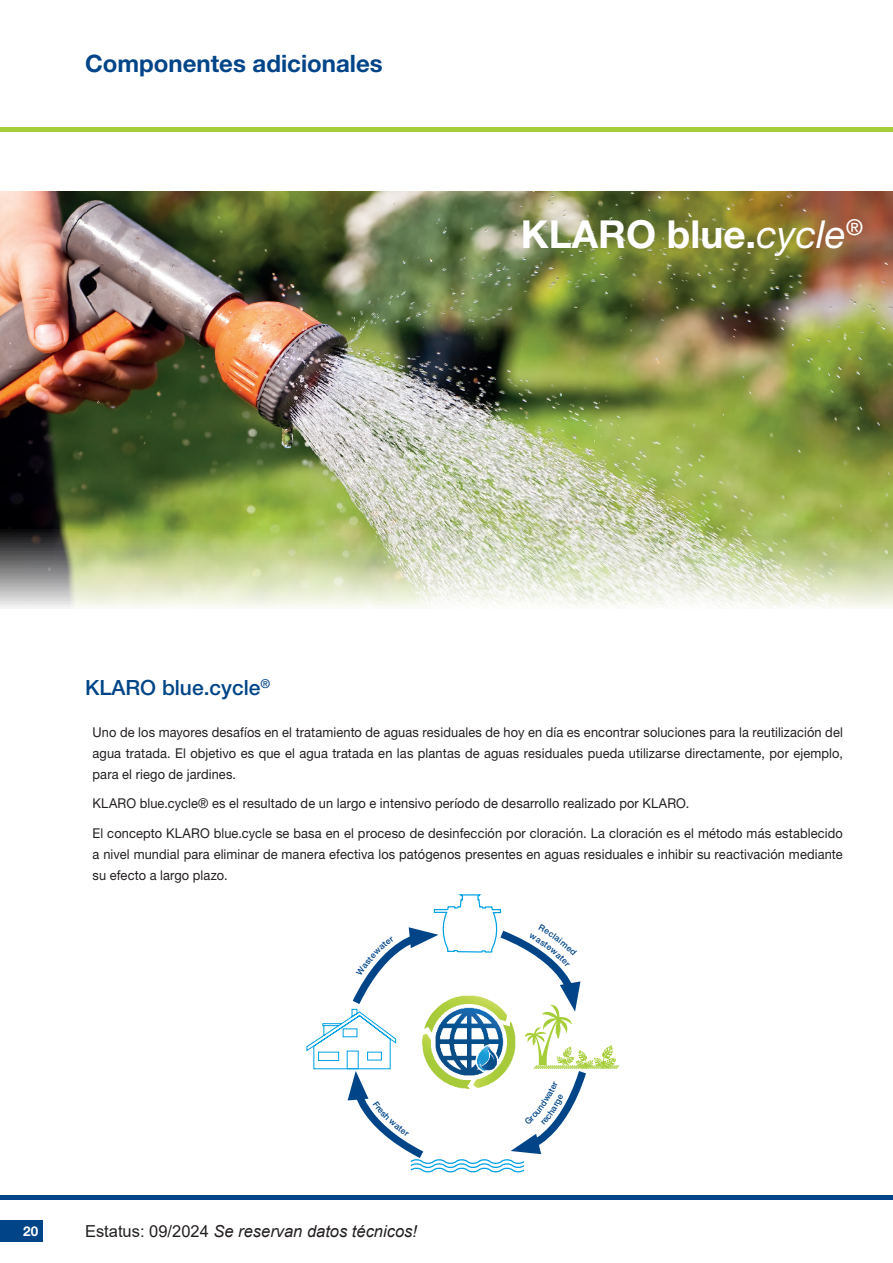
<style>
.page{position:relative;width:893px;height:1263px;background:#fff}
.page>*{position:absolute;margin:0;border:0;box-sizing:border-box;transform-origin:0 0}
.t1{font:700 38.7px "Helvetica Neue LT Pro";color:#fff}
.t2{font:700 24px "Helvetica Neue LT Pro";color:#014588}
.t3{font:500 21px "Helvetica Neue LT Pro";color:#014588}
.t4{font:italic 16.5px "Arial";color:#231f20}
.t5{font:13.5px/21px "Helvetica Neue LT Pro";letter-spacing:.01em;color:#231f20;scale:.95 1}
.t6{font:700 13.5px "Helvetica Neue LT Pro";color:#fff}
.s1{font-weight:400;font-style:italic}
.s2{font-style:normal}
</style>
<div class="page">
<img style="left:0;top:191px;width:893px;height:416px">
<div style="left:0;top:1220px;width:43px;height:22px;background:#014588"></div>
<hr style="left:0;top:1195px;width:893px;height:4px;background:#014588">
<hr style="left:0;top:128px;width:893px;height:4px;background:#a6ce39">
<svg style="left:306px;top:894px;width:314px;height:279px"></svg>
<h2 class="t2" style="left:85px;top:48px;width:299px">Componentes adicionales</h2>
<h1 class="t1" style="left:521px;top:210px;width:344px">KLARO blue.<span class="s1">cycle</span><sup>®</sup></h1>
<h3 class="t3" style="left:85px;top:675px;width:187px">KLARO blue.cycle<sup>®</sup></h3>
<p class="t5" style="left:93px;top:721px;width:791px;text-align:justify">Uno de los mayores desafíos en el tratamiento de aguas residuales de hoy en día es encontrar soluciones para la reutilización del agua tratada. El objetivo es que el agua tratada en las plantas de aguas residuales pueda utilizarse directamente, por ejemplo, para el riego de jardines.</p>
<p class="t5" style="left:93px;top:789px;width:791px;line-height:29.5px">KLARO blue.cycle® es el resultado de un largo e intensivo período de desarrollo realizado por KLARO.<br>El concepto KLARO blue.cycle se basa en el proceso de desinfección por cloración. La cloración es el método más establecido</p>
<p class="t5" style="left:93px;top:843px;width:791px">a nivel mundial para eliminar de manera efectiva los patógenos presentes en aguas residuales e inhibir su reactivación mediante su efecto a largo plazo.</p>
<p class="t6" style="left:23px;top:1222px;width:17px">20</p>
<p class="t4" style="left:85px;top:1220px;width:334px"><span class="s2">Estatus: 09/2024</span> Se reservan datos técnicos!</p>
</div>
